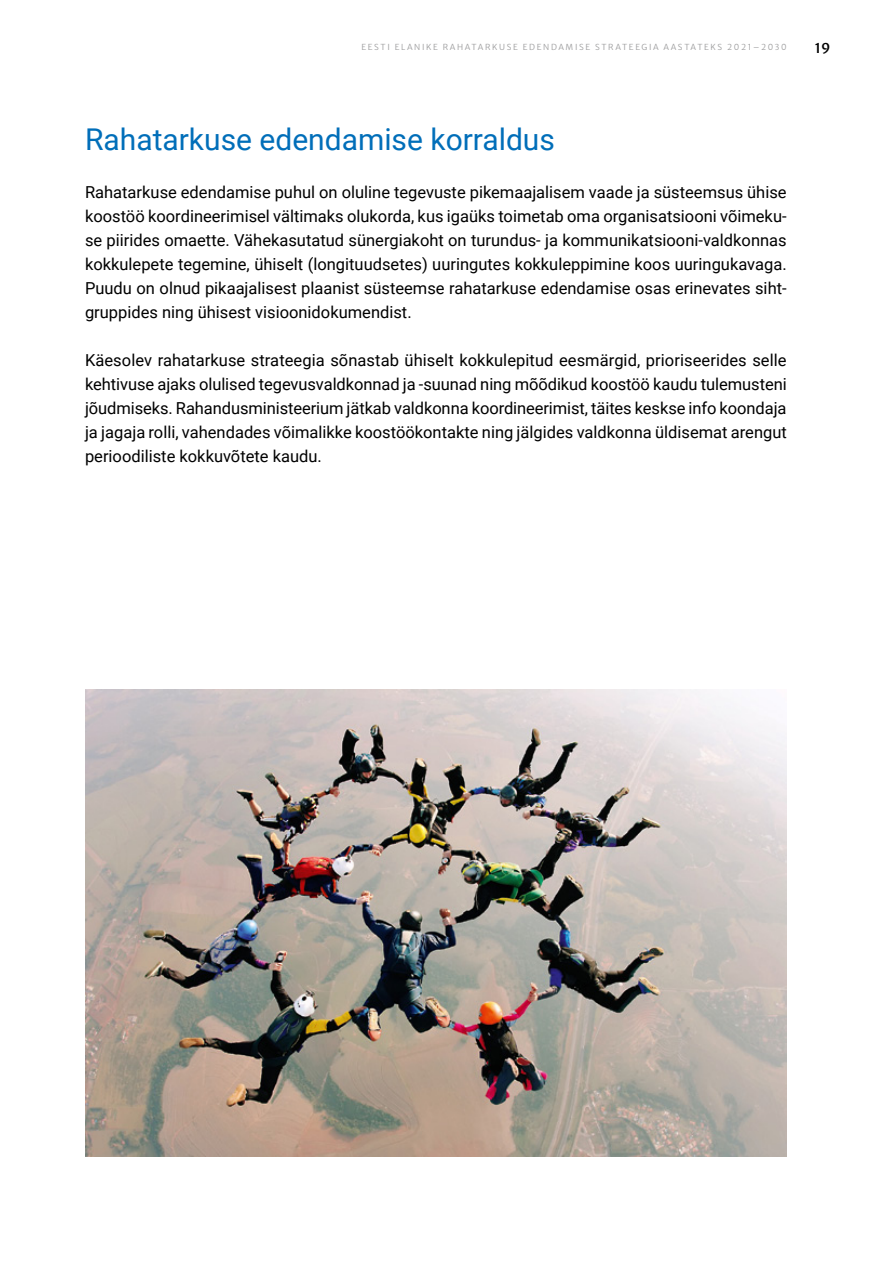
<style>
.page{position:relative;width:893px;height:1263px;background:#fff}
.page>*{position:absolute;margin:0;border:0;box-sizing:border-box;transform-origin:0 0}
.t1{font:30px "Roboto";color:#006eb9}
.t2{font:16.5px/24px "Roboto";color:#000;text-align:justify}
.t3{font:500 13.5px "Merriweather Sans";color:#000}
.t4{font:300 8.25px "Merriweather Sans";letter-spacing:.2em;color:#9c9c9d}
</style>
<div class="page">
<img style="left:85px;top:690px;width:702px;height:467px">
<p class="t4" style="left:361px;top:39px;width:427px">EESTI ELANIKE RAHATARKUSE EDENDAMISE STRATEEGIA AASTATEKS 2021–2030</p>
<p class="t3" style="left:815px;top:36px;width:17px">19</p>
<h1 class="t1" style="left:85px;top:118px;width:471px">Rahatarkuse edendamise korraldus</h1>
<p class="t2" style="left:85px;top:180px;width:703px">Rahatarkuse edendamise puhul on oluline tegevuste pikemaajalisem vaade ja süsteemsus ühise koostöö koordineerimisel vältimaks olukorda, kus igaüks toimetab oma organisatsiooni võimeku&shy;se piirides omaette. Vähekasutatud sünergiakoht on turundus- ja kommunikatsiooni-valdkonnas kokkulepete tegemine, ühiselt (longituudsetes) uuringutes kokkuleppimine koos uuringukavaga.<br>Puudu on olnud pikaajalisest plaanist süsteemse rahatarkuse edendamise osas erinevates siht&shy;gruppides ning ühisest visioonidokumendist.</p>
<p class="t2" style="left:85px;top:348px;width:703px">Käesolev rahatarkuse strateegia sõnastab ühiselt kokkulepitud eesmärgid, prioriseerides selle kehtivuse ajaks olulised tegevusvaldkonnad ja -suunad ning mõõdikud koostöö kaudu tulemusteni jõudmiseks. Rahandusministeerium jätkab valdkonna koordineerimist, täites keskse info koondaja ja jagaja rolli, vahendades võimalikke koostöökontakte ning jälgides valdkonna üldisemat arengut perioodiliste kokkuvõtete kaudu.</p>
</div>
